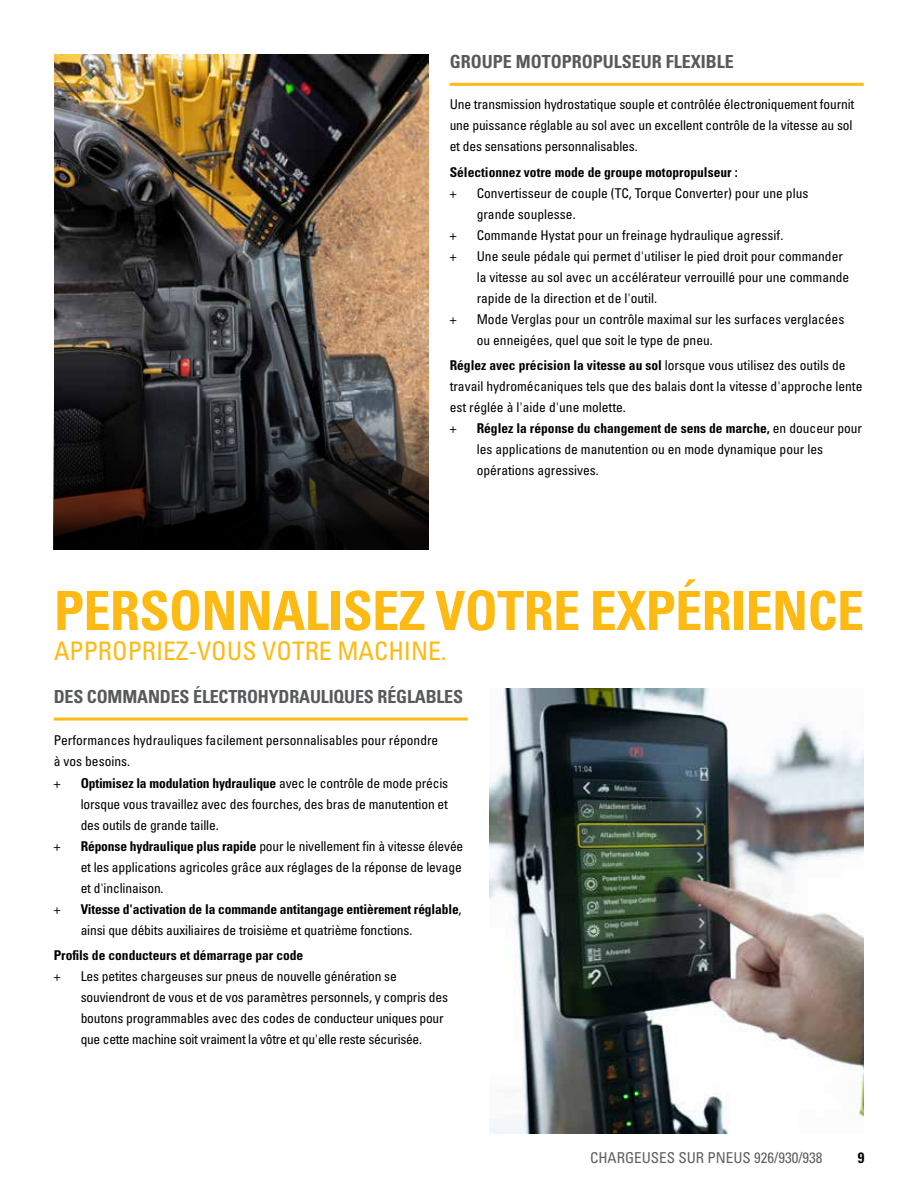
<style>
.page{position:relative;width:918px;height:1188px;background:#fff}
.page>*{position:absolute;margin:0;border:0;box-sizing:border-box;transform-origin:0 0}
.t1{font:54px "Univers LTCYR 67 Bold Cond";letter-spacing:-.01em;color:#fdba12}
.t2{font:condensed 25.5px "Univers LTCYR 57";color:#fdba12}
.t3{font:18px "Univers LTCYR 67 Bold Cond";letter-spacing:-.01em;color:#58595b}
.t4{font:condensed 15px "Univers LTCYR 57";color:#5e6263}
.t5{font:15px "Univers LTCYR 67 Bold Cond";color:#000}
.t6{font:condensed 13.5px/21px "Univers LTCYR 57";letter-spacing:-.01em;color:#000}
.t7{font:13.5px "Univers LTCYR 67 Bold Cond";color:#000}
.s1{font-family:"Univers LTCYR 57";font-stretch:condensed}
.s2{font-family:"Univers LTCYR 67 Bold Cond";font-stretch:normal}
</style>
<div class="page">
<hr style="left:450px;top:83px;width:414px;height:3px;background:#fdba12">
<img style="left:55px;top:55px;width:373px;height:112px">
<hr style="left:54px;top:718px;width:414px;height:3px;background:#fdba12">
<img style="left:490px;top:689px;width:374px;height:445px">
<img style="left:54px;top:167px;width:374px;height:382px">
<h3 class="t3" style="left:450px;top:51px;width:286px">GROUPE MOTOPROPULSEUR FLEXIBLE</h3>
<p class="t6" style="left:450px;top:94px;width:406px">Une transmission hydrostatique souple et contrôlée électroniquement fournit une puissance réglable au sol avec un excellent contrôle de la vitesse au sol et des sensations personnalisables.</p>
<p class="t7" style="left:450px;top:164px;width:289px">Sélectionnez votre mode de groupe motopropulseur :</p>
<p class="t6" style="left:450px;top:182px;width:8px">+</p>
<p class="t6" style="left:477px;top:182px;width:333px">Convertisseur de couple (TC, Torque Converter) pour une plus grande souplesse.</p>
<p class="t6" style="left:450px;top:224px;width:8px">+</p>
<p class="t6" style="left:477px;top:224px;width:308px">Commande Hystat pour un freinage hydraulique agressif.</p>
<p class="t6" style="left:450px;top:245px;width:8px">+</p>
<p class="t6" style="left:477px;top:245px;width:374px">Une seule pédale qui permet d'utiliser le pied droit pour commander la vitesse au sol avec un accélérateur verrouillé pour une commande rapide de la direction et de l'outil.</p>
<p class="t6" style="left:450px;top:308px;width:8px">+</p>
<p class="t6" style="left:477px;top:308px;width:369px">Mode Verglas pour un contrôle maximal sur les surfaces verglacées ou enneigées, quel que soit le type de pneu.</p>
<p class="t7" style="left:450px;top:357px;width:397px">Réglez avec précision la vitesse au sol <span class="s1">lorsque vous utilisez des outils de</span></p>
<p class="t6" style="left:450px;top:376px;width:414px">travail hydromécaniques tels que des balais dont la vitesse d'approche lente est réglée à l'aide d'une molette.<br>+</p>
<p class="t7" style="left:477px;top:420px;width:387px">Réglez la réponse du changement de sens de marche, <span class="s1">en douceur pour</span></p>
<p class="t6" style="left:477px;top:439px;width:348px">les applications de manutention ou en mode dynamique pour les opérations agressives.</p>
<h1 class="t1" style="left:54px;top:578px;width:811px">PERSONNALISEZ VOTRE EXPÉRIENCE</h1>
<h2 class="t2" style="left:54px;top:635px;width:394px">APPROPRIEZ-VOUS VOTRE MACHINE.</h2>
<h3 class="t3" style="left:54px;top:686px;width:411px">DES COMMANDES ÉLECTROHYDRAULIQUES RÉGLABLES</h3>
<p class="t6" style="left:54px;top:730px;width:386px">Performances hydrauliques facilement personnalisables pour répondre à vos besoins.<br>+</p>
<p class="t7" style="left:81px;top:774px;width:369px">Optimisez la modulation hydraulique <span class="s1">avec le contrôle de mode précis</span></p>
<p class="t6" style="left:81px;top:793px;width:369px">lorsque vous travaillez avec des fourches, des bras de manutention et des outils de grande taille.</p>
<p class="t6" style="left:54px;top:835px;width:8px">+</p>
<p class="t6" style="left:81px;top:835px;width:384px"><span class="s2">Réponse hydraulique plus rapide</span> pour le nivellement fin à vitesse élevée et les applications agricoles grâce aux réglages de la réponse de levage et d'inclinaison.</p>
<p class="t6" style="left:54px;top:898px;width:8px">+</p>
<p class="t7" style="left:81px;top:900px;width:382px">Vitesse d'activation de la commande antitangage entièrement réglable<span class="s1">,</span></p>
<p class="t6" style="left:81px;top:919px;width:333px">ainsi que débits auxiliaires de troisième et quatrième fonctions.</p>
<p class="t7" style="left:54px;top:947px;width:251px">Profils de conducteurs et démarrage par code</p>
<p class="t6" style="left:54px;top:965px;width:8px">+</p>
<p class="t6" style="left:81px;top:965px;width:369px">Les petites chargeuses sur pneus de nouvelle génération se souviendront de vous et de vos paramètres personnels, y compris des boutons programmables avec des codes de conducteur uniques pour que cette machine soit vraiment la vôtre et qu'elle reste sécurisée.</p>
<p class="t4" style="left:590px;top:1148px;width:234px">CHARGEUSES SUR PNEUS 926/930/938</p>
<p class="t5" style="left:858px;top:1148px;width:8px">9</p>
</div>
